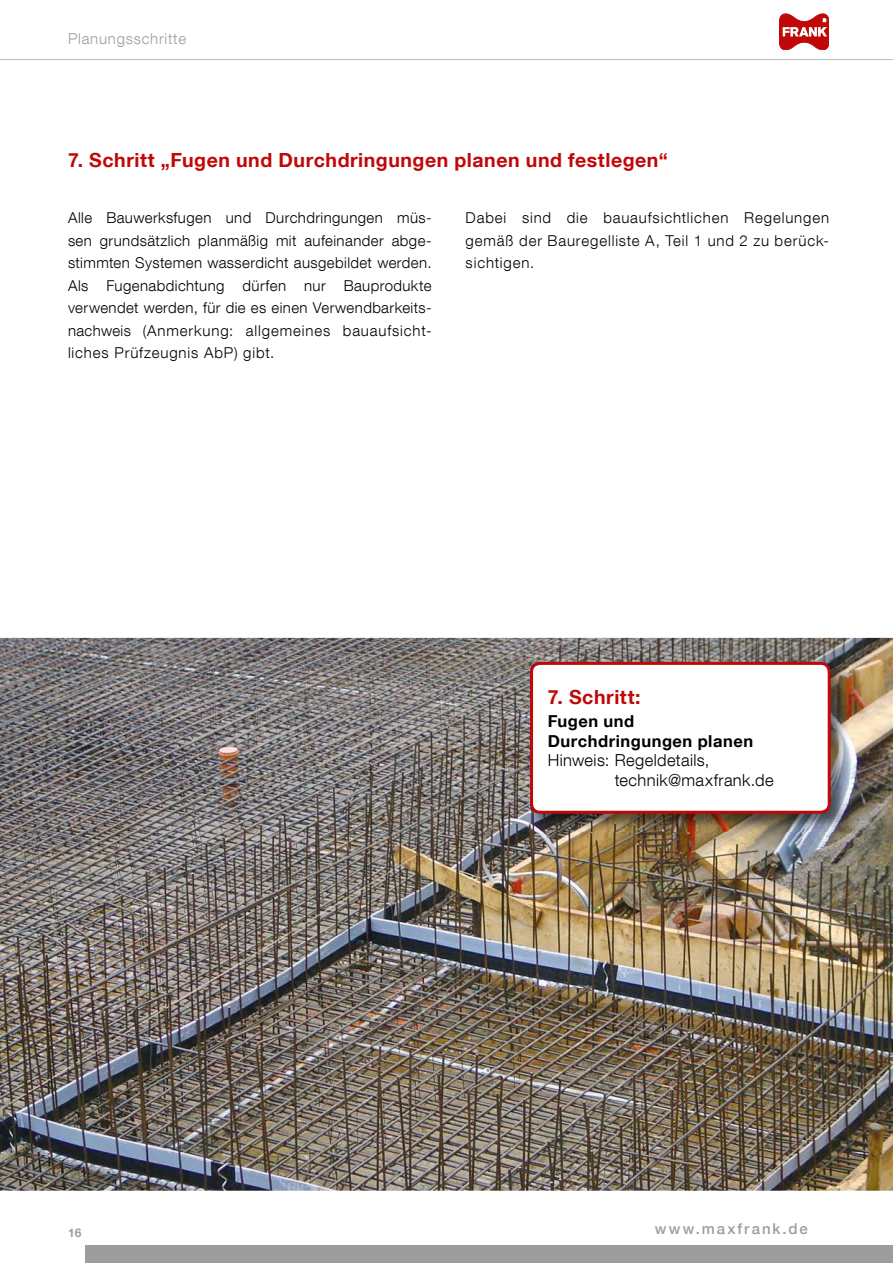
<style>
.page{position:relative;width:893px;height:1263px;background:#fff}
.page>*{position:absolute;margin:0;border:0;box-sizing:border-box;transform-origin:0 0}
.t1{font:700 19.5px "Helvetica Neue LT Com";letter-spacing:.03em;color:#c00808}
.t2{font:300 16.5px/19.5px "Helvetica Neue LT Com";letter-spacing:.025em;color:#000}
.t3{font:700 16.5px/19.5px "Helvetica Neue LT Com";letter-spacing:.03em;color:#000}
.t4{font:300 15px/22.5px "Helvetica Neue LT Com";letter-spacing:.06em;color:#000;text-align:justify}
.t5{font:300 15px "Helvetica Neue LT Com";letter-spacing:.05em;color:#9c9d9d}
.t6{font:500 15px "Helvetica Neue LT Com";letter-spacing:.135em;color:#9c9d9d}
.t7{font:700 12px "Helvetica Neue LT Com";color:#9c9d9d}
</style>
<div class="page">
<img style="left:0;top:638px;width:893px;height:553px">
<div style="left:85px;top:1246px;width:808px;height:17px;background:#9c9d9d"></div>
<svg style="left:779px;top:14px;width:50px;height:36px"></svg>
<hr style="left:0;top:59px;width:893px;height:1px;background:#bbbcbd">
<img style="left:530px;top:661px;width:318px;height:170px">
<div style="left:531px;top:663px;width:298px;height:149px;background:#fff;border-radius:9px"></div>
<div style="left:530px;top:662px;width:301px;height:152px;border:3px solid #c00808;border-radius:9px"></div>
<p class="t5" style="left:68px;top:29px;width:120px">Planungsschritte</p>
<h1 class="t1" style="left:68px;top:148px;width:601px">7. Schritt „Fugen und Durchdringungen planen und festlegen“</h1>
<p class="t4" style="left:68px;top:206px;width:365px">Alle Bauwerksfugen und Durchdringungen müs&shy;sen grundsätzlich planmäßig mit aufeinander abge&shy;stimmten Systemen wasserdicht ausgebildet werden.<br>Als Fugenabdichtung dürfen nur Bauprodukte verwendet werden, für die es einen Verwendbarkeits&shy;nachweis (Anmerkung: allgemeines bauaufsicht&shy;liches Prüfzeugnis AbP) gibt.</p>
<p class="t4" style="left:466px;top:206px;width:365px">Dabei sind die bauaufsichtlichen Regelungen gemäß der Bauregelliste A, Teil 1 und 2 zu berück&shy;sichtigen.</p>
<h1 class="t1" style="left:548px;top:684px;width:94px">7. Schritt:</h1>
<p class="t3" style="left:548px;top:711px;width:207px">Fugen und<br>Durchdringungen planen</p>
<p class="t2" style="left:615px;top:750px;width:160px;text-indent:-67px">Hinweis: Regeldetails, technik@maxfrank.de</p>
<p class="t7" style="left:68px;top:1225px;width:15px">16</p>
<p class="t6" style="left:655px;top:1220px;width:154px">www.maxfrank.de</p>
</div>
